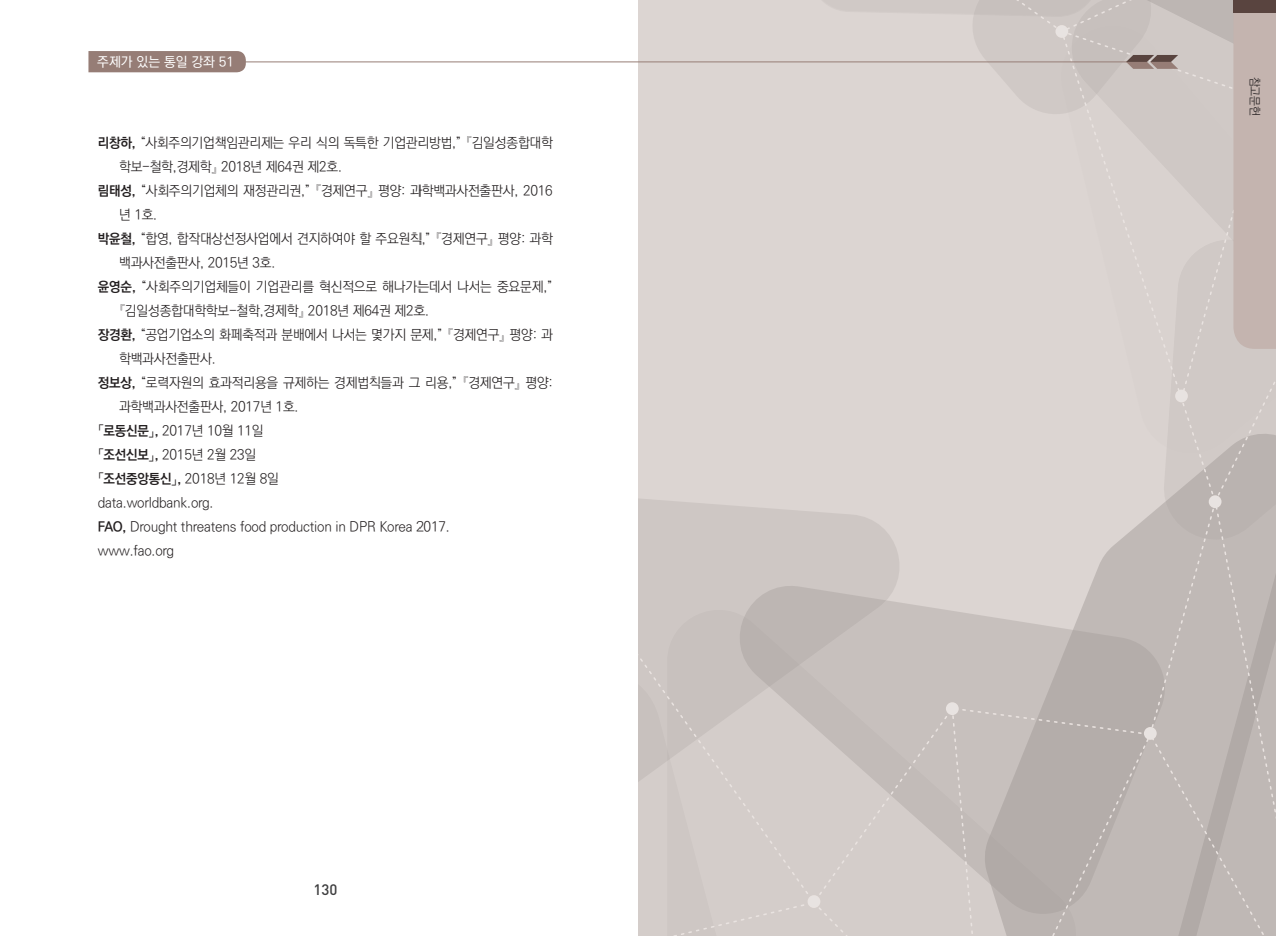
<style>
.page{position:relative;width:1276px;height:936px;background:#fff}
.page>*{position:absolute;margin:0;border:0;box-sizing:border-box;transform-origin:0 0}
.t1{font:500 15px "DIN Pro";color:#3e3e3f}
.t2{font:300 13.8px "Ko Pub Dotum";letter-spacing:-.015em;color:#231f20}
.t3{font:500 13.5px "Ko Pub Dotum";color:#fff}
.t4{font:300 12px "Ko Pub Dotum";color:#231f20;scale:.95 1}
.s1{font-weight:700;font-size:13.5px}
</style>
<div class="page">
<hr style="left:238px;top:62px;width:908px;height:1px;background:#967d76">
<div style="left:88px;top:51px;width:158px;height:21px;background:#967d76"></div>
<div style="left:638px;top:0;width:638px;height:935px;background:#dcd5d2"></div>
<div style="left:638px;top:499px;width:174px;height:90px;background:#cec7c4"></div>
<svg style="left:638px;top:589px;width:174px;height:346px"></svg>
<svg style="left:812px;top:539px;width:464px;height:396px"></svg>
<div style="left:807px;top:895px;width:13px;height:12px;background:#e8e3e1;border-radius:50%"></div>
<div style="left:946px;top:702px;width:12px;height:13px;background:#e8e3e1;border-radius:50%"></div>
<div style="left:1144px;top:727px;width:12px;height:12px;background:#e8e3e1;border-radius:50%"></div>
<hr style="left:638px;top:62px;width:508px;height:1px;background:#967d76">
<svg style="left:809px;top:0;width:467px;height:539px"></svg>
<p class="t3" style="left:97px;top:55px;width:138px">주제가 있는 통일 강좌 51</p>
<p class="t2" style="left:98px;top:136px;width:456px"><span class="s1">리창하,</span> “사회주의기업책임관리제는 우리 식의 독특한 기업관리방법,” 『김일성종합대학</p>
<p class="t2" style="left:119px;top:160px;width:225px">학보-철학,경제학』 2018년 제64권 제2호.</p>
<p class="t2" style="left:98px;top:184px;width:456px"><span class="s1">림태성,</span> “사회주의기업체의 재정관리권,” 『경제연구』 평양: 과학백과사전출판사, 2016</p>
<p class="t2" style="left:119px;top:208px;width:40px">년 1호.</p>
<p class="t2" style="left:98px;top:232px;width:456px"><span class="s1">박윤철,</span> “합영, 합작대상선정사업에서 견지하여야 할 주요원칙,” 『경제연구』 평양: 과학</p>
<p class="t2" style="left:119px;top:256px;width:158px">백과사전출판사, 2015년 3호.</p>
<p class="t2" style="left:98px;top:280px;width:456px"><span class="s1">윤영순,</span> “사회주의기업체들이 기업관리를 혁신적으로 해나가는데서 나서는 중요문제,”</p>
<p class="t2" style="left:119px;top:304px;width:311px">『김일성종합대학학보-철학,경제학』 2018년 제64권 제2호.</p>
<p class="t2" style="left:98px;top:328px;width:457px"><span class="s1">장경환,</span> “공업기업소의 화페축적과 분배에서 나서는 몇가지 문제,” 『경제연구』 평양: 과</p>
<p class="t2" style="left:119px;top:352px;width:98px">학백과사전출판사.</p>
<p class="t2" style="left:98px;top:376px;width:456px"><span class="s1">정보상,</span> “로력자원의 효과적리용을 규제하는 경제법칙들과 그 리용,” 『경제연구』 평양:</p>
<p class="t2" style="left:119px;top:400px;width:181px">과학백과사전출판사, 2017년 1호.</p>
<p class="t2" style="left:98px;top:424px;width:167px"><span class="s1">「로동신문」,</span> 2017년 10월 11일</p>
<p class="t2" style="left:98px;top:448px;width:160px"><span class="s1">「조선신보」,</span> 2015년 2월 23일</p>
<p class="t2" style="left:98px;top:472px;width:183px"><span class="s1">「조선중앙통신」,</span> 2018년 12월 8일</p>
<p class="t2" style="left:98px;top:496px;width:117px">data.worldbank.org.</p>
<p class="t2" style="left:98px;top:520px;width:353px"><span class="s1">FAO,</span> Drought threatens food production in DPR Korea 2017.</p>
<p class="t2" style="left:98px;top:544px;width:78px">www.fao.org</p>
<p class="t1" style="left:313px;top:878px;width:25px">130</p>
<p class="t4" style="left:1260px;top:77px;width:43px;rotate:90deg">참고문헌</p>
</div>
